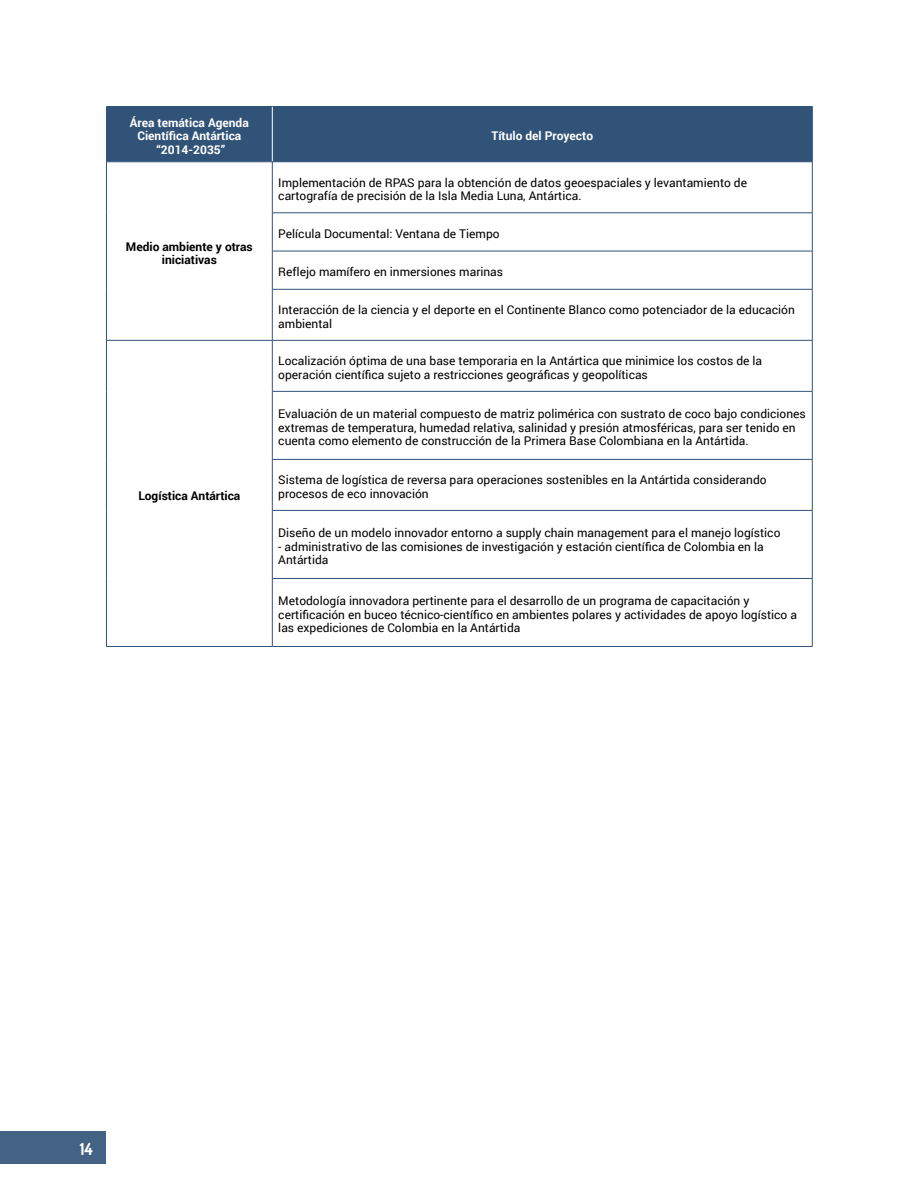
<style>
.page{position:relative;width:918px;height:1188px;background:#fff}
.page>*{position:absolute;margin:0;border:0;box-sizing:border-box;transform-origin:0 0}
.t1{font:700 16.5px "Dosis";color:#fff}
.t2{font:12px/13.5px "Roboto";color:#000}
.t3{font:700 12px/13.5px "Roboto";color:#fff;text-align:center}
.t4{font:700 12px/13.5px "Roboto";color:#000;text-align:center}
</style>
<div class="page">
<div style="left:0;top:1132px;width:106px;height:32px;background:#436284"></div>
<div style="left:107px;top:107px;width:705px;height:55px;background:#315378"></div>
<svg style="left:107px;top:163px;width:165px;height:483px"></svg>
<hr style="left:272px;top:107px;width:1px;height:55px;background:#fff">
<hr style="left:106px;top:107px;width:1px;height:55px;background:#315378">
<hr style="left:106px;top:106px;width:166px;height:1px;background:#315378">
<hr style="left:106px;top:162px;width:166px;height:1px;background:#315378">
<hr style="left:272px;top:106px;width:541px;height:1px;background:#315378">
<hr style="left:812px;top:107px;width:1px;height:55px;background:#315378">
<hr style="left:272px;top:162px;width:541px;height:1px;background:#315378">
<hr style="left:106px;top:162px;width:1px;height:51px;background:#315378">
<hr style="left:106px;top:213px;width:1px;height:38px;background:#315378">
<hr style="left:106px;top:251px;width:1px;height:38px;background:#315378">
<hr style="left:106px;top:289px;width:1px;height:51px;background:#315378">
<hr style="left:272px;top:162px;width:1px;height:51px;background:#315378">
<hr style="left:812px;top:162px;width:1px;height:51px;background:#315378">
<hr style="left:272px;top:213px;width:1px;height:38px;background:#315378">
<hr style="left:272px;top:251px;width:1px;height:38px;background:#315378">
<hr style="left:272px;top:213px;width:541px;height:1px;background:#315378">
<hr style="left:812px;top:213px;width:1px;height:38px;background:#315378">
<hr style="left:812px;top:251px;width:1px;height:38px;background:#315378">
<hr style="left:272px;top:251px;width:541px;height:1px;background:#315378">
<hr style="left:272px;top:290px;width:1px;height:50px;background:#315378">
<hr style="left:272px;top:289px;width:541px;height:1px;background:#315378">
<hr style="left:812px;top:290px;width:1px;height:50px;background:#315378">
<hr style="left:106px;top:341px;width:1px;height:50px;background:#315378">
<hr style="left:106px;top:391px;width:1px;height:68px;background:#315378">
<hr style="left:106px;top:459px;width:1px;height:51px;background:#315378">
<hr style="left:106px;top:510px;width:1px;height:68px;background:#315378">
<hr style="left:106px;top:578px;width:1px;height:68px;background:#315378">
<hr style="left:106px;top:340px;width:166px;height:1px;background:#315378">
<hr style="left:272px;top:341px;width:1px;height:50px;background:#315378">
<hr style="left:272px;top:340px;width:541px;height:1px;background:#315378">
<hr style="left:812px;top:341px;width:1px;height:50px;background:#315378">
<hr style="left:272px;top:392px;width:1px;height:67px;background:#315378">
<hr style="left:272px;top:460px;width:1px;height:50px;background:#315378">
<hr style="left:272px;top:511px;width:1px;height:67px;background:#315378">
<hr style="left:272px;top:391px;width:541px;height:1px;background:#315378">
<hr style="left:812px;top:392px;width:1px;height:67px;background:#315378">
<hr style="left:812px;top:460px;width:1px;height:50px;background:#315378">
<hr style="left:812px;top:511px;width:1px;height:67px;background:#315378">
<hr style="left:272px;top:459px;width:541px;height:1px;background:#315378">
<hr style="left:272px;top:510px;width:541px;height:1px;background:#315378">
<hr style="left:106px;top:646px;width:166px;height:1px;background:#315378">
<hr style="left:272px;top:579px;width:1px;height:67px;background:#315378">
<hr style="left:272px;top:578px;width:541px;height:1px;background:#315378">
<hr style="left:812px;top:579px;width:1px;height:67px;background:#315378">
<hr style="left:272px;top:646px;width:541px;height:1px;background:#315378">
<p class="t3" style="left:130px;top:115px;width:120px">Área temática Agenda<br>Científica Antártica “2014-2035”</p>
<p class="t4" style="left:126px;top:239px;width:128px">Medio ambiente y otras iniciativas</p>
<p class="t4" style="left:138px;top:488px;width:104px">Logística Antártica</p>
<p class="t3" style="left:491px;top:129px;width:103px">Título del Proyecto</p>
<p class="t2" style="left:278px;top:175px;width:470px">Implementación de RPAS para la obtención de datos geoespaciales y levantamiento de cartografía de precisión de la Isla Media Luna, Antártica.</p>
<p class="t2" style="left:278px;top:227px;width:223px">Película Documental: Ventana de Tiempo</p>
<p class="t2" style="left:278px;top:265px;width:226px">Reflejo mamífero en inmersiones marinas</p>
<p class="t2" style="left:278px;top:303px;width:518px">Interacción de la ciencia y el deporte en el Continente Blanco como potenciador de la educación ambiental</p>
<p class="t2" style="left:278px;top:354px;width:485px">Localización óptima de una base temporaria en la Antártica que minimice los costos de la operación científica sujeto a restricciones geográficas y geopolíticas</p>
<p class="t2" style="left:278px;top:407px;width:529px">Evaluación de un material compuesto de matriz polimérica con sustrato de coco bajo condiciones extremas de temperatura, humedad relativa, salinidad y presión atmosféricas, para ser tenido en cuenta como elemento de construcción de la Primera Base Colombiana en la Antártida.</p>
<p class="t2" style="left:278px;top:473px;width:490px">Sistema de logística de reversa para operaciones sostenibles en la Antártida considerando procesos de eco innovación</p>
<p class="t2" style="left:278px;top:526px;width:504px">Diseño de un modelo innovador entorno a supply chain management para el manejo logístico</p>
<p class="t2" style="left:278px;top:539px;width:487px">- administrativo de las comisiones de investigación y estación científica de Colombia en la<br>Antártida</p>
<p class="t2" style="left:278px;top:594px;width:520px">Metodología innovadora pertinente para el desarrollo de un programa de capacitación y certificación en buceo técnico-científico en ambientes polares y actividades de apoyo logístico a las expediciones de Colombia en la Antártida</p>
<h1 class="t1" style="left:80px;top:1139px;width:15px">14</h1>
</div>
